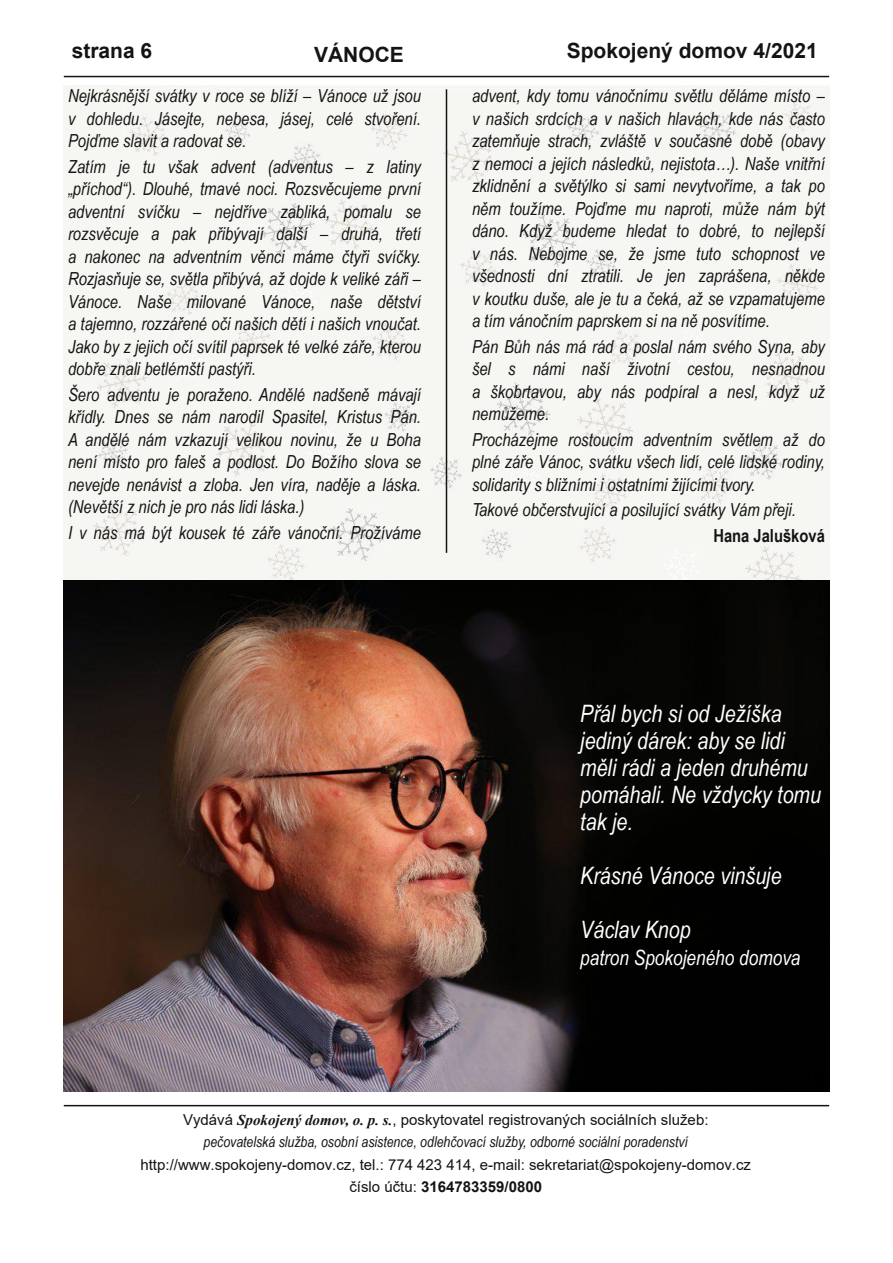
<style>
.page{position:relative;width:893px;height:1263px;background:#fff}
.page>*{position:absolute;margin:0;border:0;box-sizing:border-box;transform-origin:0 0}
.t1{font:italic 24px/27px "Arial Narrow";color:#fff}
.t2{font:700 21px "Arial";color:#161413}
.t3{font:italic 21px "Arial Narrow";color:#fff}
.t4{font:italic 18px/22.5px "Arial Narrow";color:#161413;text-align:justify}
.t5{font:700 18px "Arial Narrow";color:#161413}
.t6{font:15px/22.5px "Arial";color:#161413;text-align:center}
.t7{font:italic 15px "Arial Narrow";color:#161413}
.s1{font-family:"Times New Roman";font-weight:700;font-style:italic}
.s2{font-weight:700}
</style>
<div class="page">
<hr style="left:64px;top:76px;width:765px;height:1px;background:#161413">
<hr style="left:64px;top:1105px;width:765px;height:1px;background:#161413">
<img style="left:64px;top:86px;width:765px;height:1005px">
<hr style="left:446px;top:89px;width:1px;height:464px;background:#161413">
<p class="t2" style="left:314px;top:42px;width:91px">VÁNOCE</p>
<p class="t4" style="left:68px;top:84px;width:354px">Nejkrásnější svátky v roce se blíží – Vánoce už jsou v dohledu. Jásejte, nebesa, jásej, celé stvoření.<br>Pojďme slavit a radovat se.</p>
<p class="t4" style="left:68px;top:155px;width:354px">Zatím je tu však advent (adventus – z latiny „příchod“). Dlouhé, tmavé noci. Rozsvěcujeme první adventní svíčku – nejdříve zabliká, pomalu se rozsvěcuje a pak přibývají další – druhá, třetí a nakonec na adventním věnci máme čtyři svíčky.<br>Rozjasňuje se, světla přibývá, až dojde k veliké záři – Vánoce. Naše milované Vánoce, naše dětství a tajemno, rozzářené oči našich dětí i našich vnoučat.<br>Jako by z jejich očí svítil paprsek té velké záře, kterou dobře znali betlémští pastýři.</p>
<p class="t4" style="left:68px;top:383px;width:354px">Šero adventu je poraženo. Andělé nadšeně mávají křídly. Dnes se nám narodil Spasitel, Kristus Pán.<br>A andělé nám vzkazují velikou novinu, že u Boha není místo pro faleš a podlost. Do Božího slova se nevejde nenávist a zloba. Jen víra, naděje a láska. (Nevětší z nich je pro nás lidi láska.)</p>
<p class="t4" style="left:68px;top:521px;width:354px">I v nás má být kousek té záře vánoční. Prožíváme</p>
<p class="t2" style="left:72px;top:39px;width:82px">strana 6</p>
<p class="t2" style="left:567px;top:39px;width:252px">Spokojený domov 4/2021</p>
<p class="t4" style="left:472px;top:84px;width:354px">advent, kdy tomu vánočnímu světlu děláme místo – v našich srdcích a v našich hlavách, kde nás často zatemňuje strach, zvláště v současné době (obavy z nemoci a jejích následků, nejistota…). Naše vnitřní zklidnění a světýlko si sami nevytvoříme, a tak po něm toužíme. Pojďme mu naproti, může nám být dáno. Když budeme hledat to dobré, to nejlepší v nás. Nebojme se, že jsme tuto schopnost ve všednosti dní ztratili. Je jen zaprášena, někde v koutku duše, ale je tu a čeká, až se vzpamatujeme a tím vánočním paprskem si na ně posvítíme.</p>
<p class="t4" style="left:472px;top:335px;width:354px">Pán Bůh nás má rád a poslal nám svého Syna, aby šel s námi naší životní cestou, nesnadnou a škobrtavou, aby nás podpíral a nesl, když už nemůžeme.</p>
<p class="t4" style="left:472px;top:428px;width:354px">Procházejme rostoucím adventním světlem až do plné záře Vánoc, svátku všech lidí, celé lidské rodiny, solidarity s bližními i ostatními žijícími tvory.</p>
<p class="t4" style="left:472px;top:498px;width:325px">Takové občerstvující a posilující svátky Vám přeji.</p>
<p class="t5" style="left:713px;top:525px;width:113px">Hana Jalušková</p>
<h1 class="t1" style="left:580px;top:699px;width:242px">Přál bych si od Ježíška jediný dárek: aby se lidi měli rádi a jeden druhému pomáhali. Ne vždycky tomu tak je.</h1>
<h1 class="t1" style="left:580px;top:861px;width:203px">Krásné Vánoce vinšuje</h1>
<h1 class="t1" style="left:580px;top:915px;width:112px">Václav Knop</h1>
<p class="t3" style="left:580px;top:945px;width:222px">patron Spokojeného domova</p>
<p class="t6" style="left:183px;top:1108px;width:527px">Vydává <span class="s1">Spokojený domov, o. p. s.</span>, poskytovatel registrovaných sociálních služeb:</p>
<p class="t7" style="left:203px;top:1133px;width:486px">pečovatelská služba, osobní asistence, odlehčovací služby, odborné sociální poradenství</p>
<p class="t6" style="left:140px;top:1153px;width:612px">http://www.spokojeny-domov.cz, tel.: 774 423 414, e-mail: sekretariat@spokojeny-domov.cz číslo účtu: <span class="s2">3164783359/0800</span></p>
</div>
